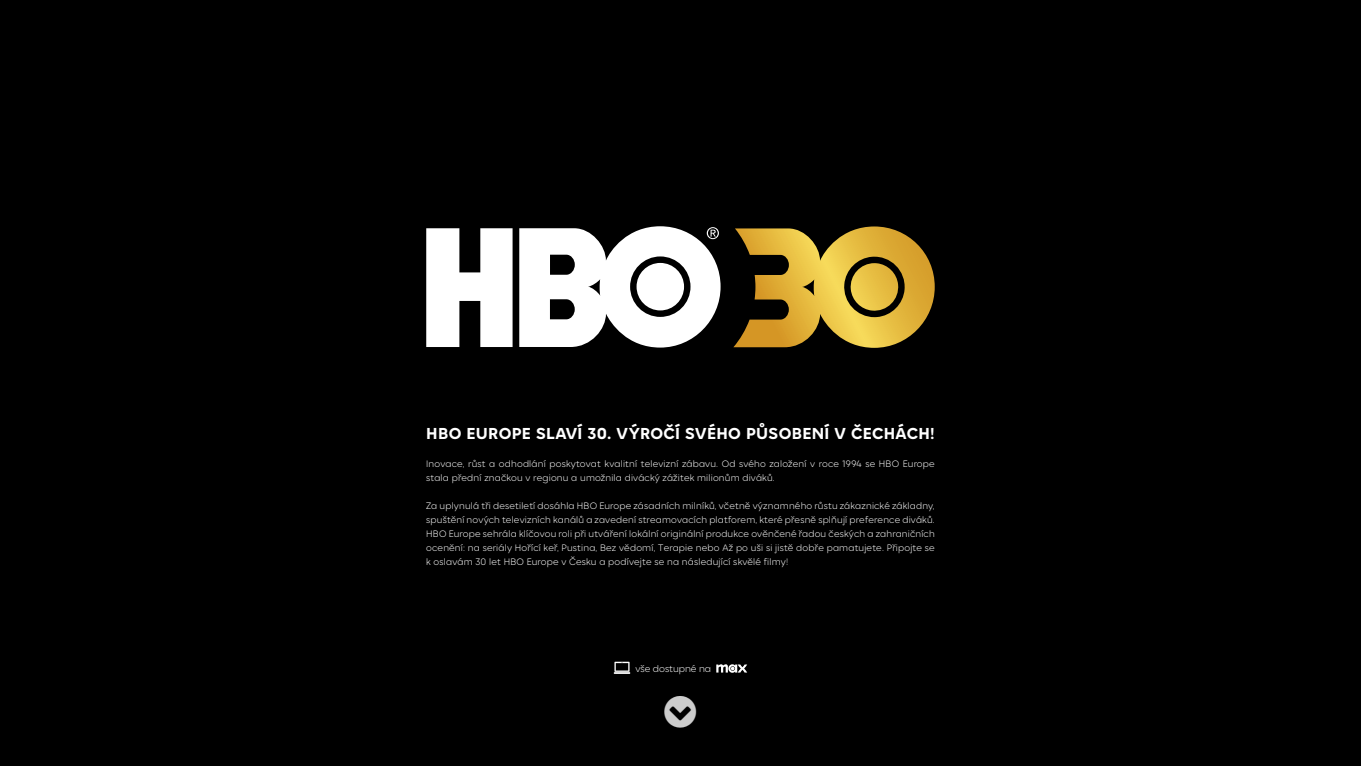
<style>
.page{position:relative;width:1361px;height:766px;background:#fff}
.page>*{position:absolute;margin:0;border:0;box-sizing:border-box;transform-origin:0 0}
.t1{font:700 17px "Max Sans";letter-spacing:.02em;color:#fff}
.t2{font:300 10.3px "Max Sans";color:#fff}
.t3{font:300 10px/14px "Max Sans";letter-spacing:.02em;color:#fff}
</style>
<div class="page">
<div style="left:0;top:0;width:1361px;height:765px;background:#000"></div>
<svg style="left:733px;top:226px;width:201px;height:122px"></svg>
<svg style="left:426px;top:226px;width:294px;height:121px"></svg>
<svg style="left:614px;top:661px;width:16px;height:12px"></svg>
<svg style="left:716px;top:664px;width:31px;height:8px"></svg>
<h1 class="t1" style="left:426px;top:420px;width:510px">HBO EUROPE SLAVÍ 30. VÝROČÍ SVÉHO PŮSOBENÍ V ČECHÁCH!</h1>
<p class="t3" style="left:426px;top:456px;width:510px">Inovace, růst a odhodlání poskytovat kvalitní televizní zábavu. Od svého založení v roce 1994 se HBO Europe stala přední značkou v regionu a umožnila divácký zážitek milionům diváků.</p>
<p class="t3" style="left:426px;top:498px;width:510px;text-align:justify">Za uplynulá tři desetiletí dosáhla HBO Europe zásadních milníků, včetně významného růstu zákaznické základny, spuštění nových televizních kanálů a zavedení streamovacích platforem, které přesně splňují preference diváků.<br>HBO Europe sehrála klíčovou roli při utváření lokální originální produkce ověnčené řadou českých a zahraničních ocenění: na seriály Hořící keř, Pustina, Bez vědomí, Terapie nebo Až po uši si jistě dobře pamatujete. Připojte se k oslavám 30 let HBO Europe v Česku a podívejte se na následující skvělé filmy!</p>
<p class="t2" style="left:635px;top:660px;width:77px">vše dostupné na</p>
</div>
